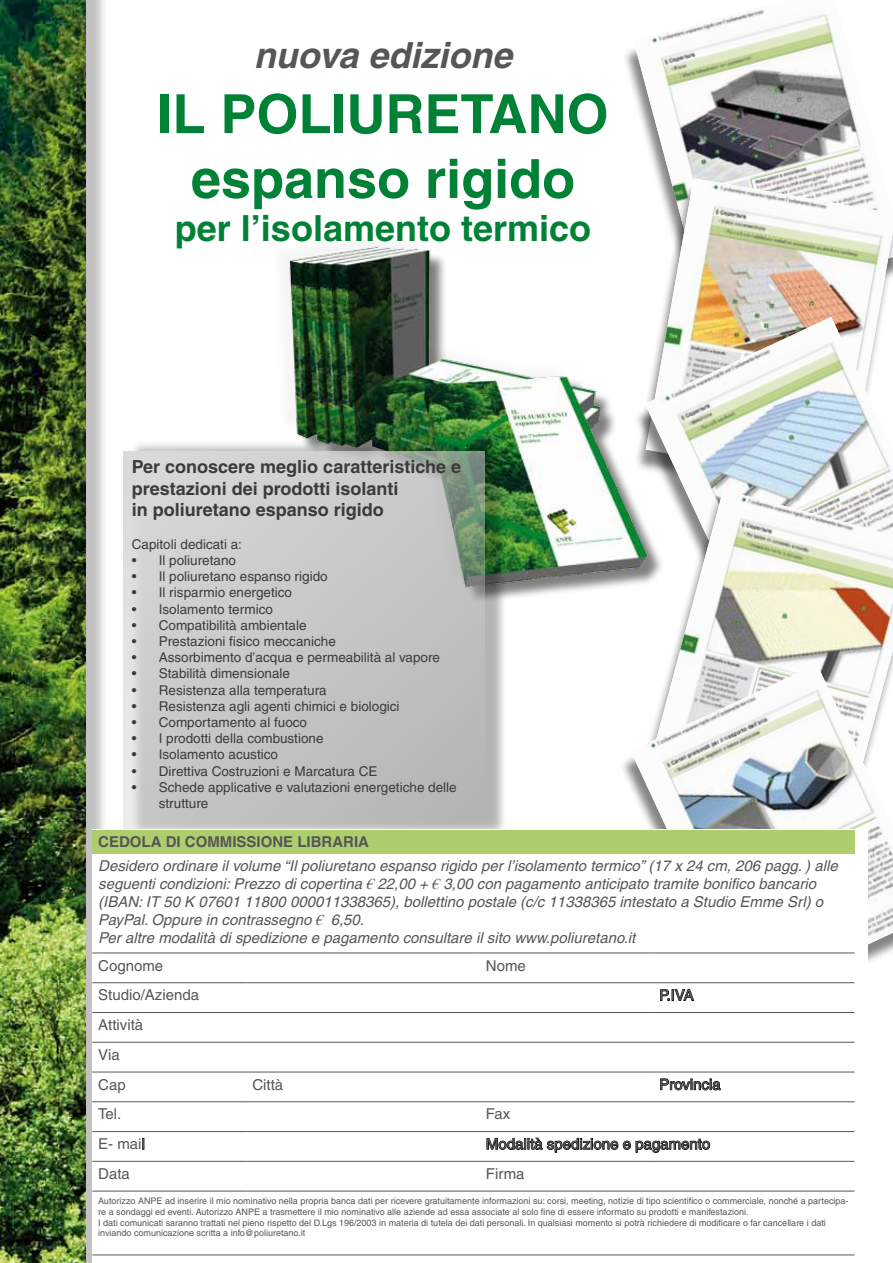
<style>
.page{position:relative;width:893px;height:1263px;background:#fff}
.page>*{position:absolute;margin:0;border:0;box-sizing:border-box;transform-origin:0 0}
.t1{font:700 54px/64.8px "Helvetica";color:#008136;text-align:center}
.t2{font:700 36px "Helvetica";color:#008136}
.t3{font:italic 700 36px "Helvetica";color:#565656}
.t4{font:700 18px/21.6px "Helvetica";color:#3b3b3a}
.t5{font:italic 15px/18px "Helvetica";color:#565656}
.t6{font:15px/29.7px "Helvetica";color:#565656}
.t7{font:700 15px "Helvetica";color:#565656}
.t8{font:13.5px/16.2px "Helvetica";color:#3b3b3a}
.t9{font:9px/10.8px "Helvetica";color:#565656}
.s1{font-family:"Times New Roman"}
</style>
<div class="page">
<img style="left:288px;top:246px;width:344px;height:352px">
<div style="left:0;top:0;width:109px;height:1263px;background:#000;opacity:.25"></div>
<img style="left:0;top:0;width:86px;height:1263px">
<div style="left:621px;top:0;width:272px;height:329px;background:#fff"></div>
<img style="left:634px;top:10px;width:236px;height:168px">
<img style="left:657px;top:178px;width:236px;height:139px">
<div style="left:632px;top:323px;width:261px;height:351px;background:#000;opacity:.48"></div>
<img style="left:645px;top:317px;width:248px;height:178px">
<div style="left:639px;top:495px;width:254px;height:335px;background:#000;opacity:.48"></div>
<img style="left:652px;top:490px;width:241px;height:174px">
<img style="left:631px;top:664px;width:262px;height:298px">
<div style="left:130px;top:440px;width:378px;height:397px;background:#000;opacity:.3"></div>
<svg style="left:123px;top:451px;width:362px;height:379px;background:#c4c5c4"></svg>
<div style="left:92px;top:830px;width:776px;height:433px;background:#fff"></div>
<div style="left:92px;top:830px;width:762px;height:23px;background:#adce6c"></div>
<hr style="left:246px;top:952px;width:234px;height:1px;background:#565656">
<hr style="left:480px;top:952px;width:173px;height:1px;background:#565656">
<hr style="left:653px;top:952px;width:201px;height:1px;background:#565656">
<hr style="left:246px;top:982px;width:234px;height:1px;background:#565656">
<hr style="left:480px;top:982px;width:173px;height:1px;background:#565656">
<hr style="left:653px;top:982px;width:201px;height:1px;background:#565656">
<hr style="left:246px;top:1012px;width:234px;height:1px;background:#565656">
<hr style="left:480px;top:1012px;width:173px;height:1px;background:#565656">
<hr style="left:653px;top:1012px;width:201px;height:1px;background:#565656">
<hr style="left:246px;top:1042px;width:234px;height:1px;background:#565656">
<hr style="left:480px;top:1042px;width:173px;height:1px;background:#565656">
<hr style="left:653px;top:1042px;width:201px;height:1px;background:#565656">
<hr style="left:246px;top:1072px;width:234px;height:1px;background:#565656">
<hr style="left:480px;top:1072px;width:173px;height:1px;background:#565656">
<hr style="left:653px;top:1072px;width:201px;height:1px;background:#565656">
<hr style="left:246px;top:1101px;width:234px;height:1px;background:#565656">
<hr style="left:480px;top:1101px;width:173px;height:1px;background:#565656">
<hr style="left:653px;top:1101px;width:201px;height:1px;background:#565656">
<hr style="left:246px;top:1131px;width:234px;height:1px;background:#565656">
<hr style="left:480px;top:1131px;width:173px;height:1px;background:#565656">
<hr style="left:653px;top:1131px;width:201px;height:1px;background:#565656">
<hr style="left:246px;top:1161px;width:234px;height:1px;background:#565656">
<hr style="left:480px;top:1161px;width:173px;height:1px;background:#565656">
<hr style="left:653px;top:1161px;width:201px;height:1px;background:#565656">
<hr style="left:246px;top:1191px;width:234px;height:1px;background:#565656">
<hr style="left:480px;top:1191px;width:173px;height:1px;background:#565656">
<hr style="left:653px;top:1191px;width:201px;height:1px;background:#565656">
<hr style="left:92px;top:952px;width:154px;height:1px;background:#565656">
<hr style="left:92px;top:982px;width:154px;height:1px;background:#565656">
<hr style="left:92px;top:1012px;width:154px;height:1px;background:#565656">
<hr style="left:92px;top:1042px;width:154px;height:1px;background:#565656">
<hr style="left:92px;top:1072px;width:154px;height:1px;background:#565656">
<hr style="left:92px;top:1101px;width:154px;height:1px;background:#565656">
<hr style="left:92px;top:1131px;width:154px;height:1px;background:#565656">
<hr style="left:92px;top:1161px;width:154px;height:1px;background:#565656">
<hr style="left:92px;top:1191px;width:154px;height:1px;background:#565656">
<hr style="left:92px;top:1254px;width:154px;height:1px;background:#565656">
<hr style="left:246px;top:1254px;width:234px;height:1px;background:#565656">
<hr style="left:480px;top:1254px;width:173px;height:1px;background:#565656">
<hr style="left:653px;top:1254px;width:201px;height:1px;background:#565656">
<svg style="left:660px;top:989px;width:34px;height:12px"></svg>
<svg style="left:660px;top:1078px;width:61px;height:12px"></svg>
<svg style="left:486px;top:1137px;width:224px;height:16px"></svg>
<h2 class="t3" style="left:254px;top:34px;width:260px">nuova edizione</h2>
<h1 class="t1" style="left:157px;top:81px;width:453px">IL POLIURETANO espanso rigido</h1>
<h2 class="t2" style="left:175px;top:206px;width:418px">per l’isolamento termico</h2>
<h3 class="t4" style="left:132px;top:456px;width:331px">Per conoscere meglio caratteristiche e prestazioni dei prodotti isolanti<br>in poliuretano espanso rigido</h3>
<h3 class="t8" style="left:132px;top:536px;width:112px">Capitoli dedicati a:</h3>
<h3 class="t8" style="left:132px;top:552px;width:106px">• Il poliuretano</h3>
<h3 class="t8" style="left:132px;top:568px;width:198px">• Il poliuretano espanso rigido</h3>
<h3 class="t8" style="left:132px;top:585px;width:162px">• Il risparmio energetico</h3>
<h3 class="t8" style="left:132px;top:601px;width:143px">• Isolamento termico</h3>
<h3 class="t8" style="left:132px;top:617px;width:176px">• Compatibilità ambientale</h3>
<h3 class="t8" style="left:132px;top:633px;width:206px">• Prestazioni fisico meccaniche</h3>
<h3 class="t8" style="left:132px;top:649px;width:310px">• Assorbimento d’acqua e permeabilità al vapore</h3>
<h3 class="t8" style="left:132px;top:666px;width:160px">• Stabilità dimensionale</h3>
<h3 class="t8" style="left:132px;top:682px;width:196px">• Resistenza alla temperatura</h3>
<h3 class="t8" style="left:132px;top:698px;width:269px">• Resistenza agli agenti chimici e biologici</h3>
<h3 class="t8" style="left:132px;top:714px;width:177px">• Comportamento al fuoco</h3>
<h3 class="t8" style="left:132px;top:730px;width:193px">• I prodotti della combustione</h3>
<h3 class="t8" style="left:132px;top:747px;width:148px">• Isolamento acustico</h3>
<h3 class="t8" style="left:132px;top:763px;width:247px">• Direttiva Costruzioni e Marcatura CE</h3>
<h3 class="t8" style="left:159px;top:779px;width:299px;text-indent:-27px">• Schede applicative e valutazioni energetiche delle strutture</h3>
<h3 class="t7" style="left:98px;top:833px;width:272px">CEDOLA DI COMMISSIONE LIBRARIA</h3>
<p class="t5" style="left:98px;top:857px;width:741px">Desidero ordinare il volume “Il poliuretano espanso rigido per l’isolamento termico” (17 x 24 cm, 206 pagg. ) alle seguenti condizioni: Prezzo di copertina <span class="s1">€</span> 22,00 + <span class="s1">€</span> 3,00 con pagamento anticipato tramite bonifico bancario (IBAN: IT 50 K 07601 11800 000011338365), bollettino postale (c/c 11338365 intestato a Studio Emme Srl) o PayPal. Oppure in contrassegno <span class="s1">€</span> 6,50.<br>Per altre modalità di spedizione e pagamento consultare il sito www.poliuretano.it</p>
<h3 class="t6" style="left:98px;top:950px;width:67px">Cognome</h3>
<h3 class="t6" style="left:486px;top:950px;width:42px">Nome</h3>
<h3 class="t6" style="left:98px;top:980px;width:102px">Studio/Azienda</h3>
<h3 class="t6" style="left:659px;top:980px;width:36px">P.IVA</h3>
<h3 class="t6" style="left:98px;top:1010px;width:47px">Attività<br>Via<br>Cap</h3>
<h3 class="t6" style="left:252px;top:1069px;width:32px">Città</h3>
<h3 class="t6" style="left:659px;top:1069px;width:63px">Provincia</h3>
<h3 class="t6" style="left:98px;top:1099px;width:25px">Tel.</h3>
<h3 class="t6" style="left:486px;top:1099px;width:26px">Fax</h3>
<h3 class="t6" style="left:98px;top:1129px;width:48px">E- mail</h3>
<h3 class="t6" style="left:486px;top:1129px;width:226px">Modalità spedizione e pagamento</h3>
<h3 class="t6" style="left:98px;top:1159px;width:33px">Data</h3>
<h3 class="t6" style="left:486px;top:1159px;width:40px">Firma</h3>
<p class="t9" style="left:98px;top:1195px;width:752px">Autorizzo ANPE ad inserire il mio nominativo nella propria banca dati per ricevere gratuitamente informazioni su: corsi, meeting, notizie di tipo scientifico o commerciale, nonché a partecipa&shy;re a sondaggi ed eventi. Autorizzo ANPE a trasmettere il mio nominativo alle aziende ad essa associate al solo fine di essere informato su prodotti e manifestazioni.<br>I dati comunicati saranno trattati nel pieno rispetto del D.Lgs 196/2003 in materia di tutela dei dati personali. In qualsiasi momento si potrà richiedere di modificare o far cancellare i dati inviando comunicazione scritta a info@poliuretano.it</p>
</div>
